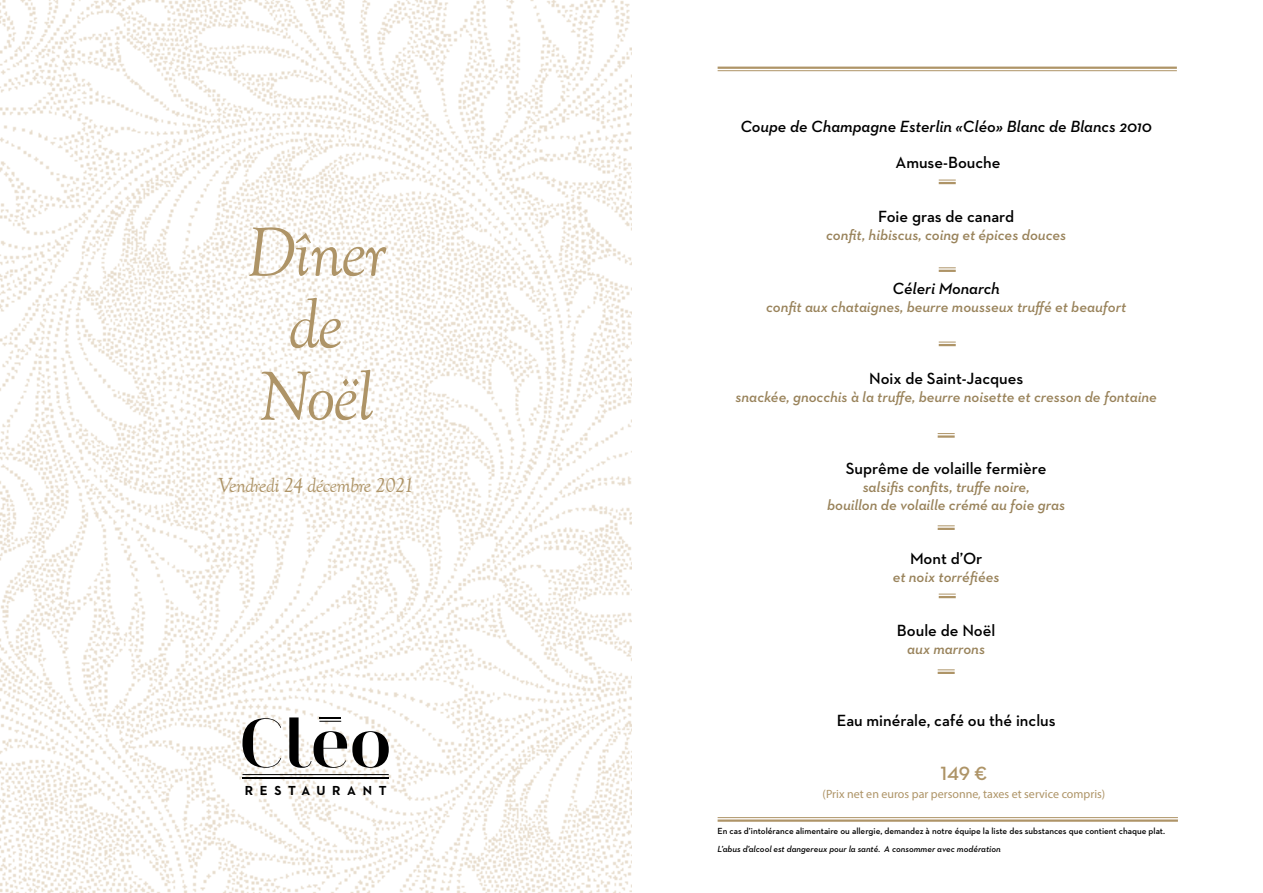
<style>
.page{position:relative;width:1263px;height:893px;background:#fff}
.page>*{position:absolute;margin:0;border:0;box-sizing:border-box;transform-origin:0 0}
.t1{font:italic 72px/72px "Goudy Old Style T";letter-spacing:-.025em;color:#ae9467;text-align:center}
.t2{font:italic 21px "Goudy Old Style T";letter-spacing:-.025em;color:#ae9467}
.t3{font:600 19.5px "Neutraface 2 Text";color:#ae9467}
.t4{font:600 16.5px "Neutraface 2 Text";color:#000}
.t5{font:italic 600 16.5px "Neutraface 2 Text";color:#000}
.t6{font:italic 600 15px/18px "Neutraface 2 Text";color:#99835b;text-align:center}
.t7{font:700 13.35px "Neutraface 2 Text";letter-spacing:.5em;color:#000}
.t8{font:12px "Myriad Pro";color:#ae9467}
.t9{font:600 9px "Neutraface 2 Text";color:#000}
.t10{font:italic 600 9px "Neutraface 2 Text";color:#000}
</style>
<div class="page">
<img style="left:0;top:0;width:631px;height:893px">
<svg style="left:242px;top:718px;width:39px;height:50px"></svg>
<hr style="left:242px;top:777px;width:147px;height:1px;background:#000">
<svg style="left:289px;top:717px;width:100px;height:51px"></svg>
<hr style="left:242px;top:774px;width:147px;height:1px;background:#000">
<hr style="left:718px;top:817px;width:460px;height:1px;background:#ae9467">
<hr style="left:718px;top:819px;width:460px;height:3px;background:#ae9467">
<hr style="left:718px;top:67px;width:459px;height:2px;background:#ae9467">
<hr style="left:718px;top:70px;width:459px;height:1px;background:#ae9467">
<svg style="left:939px;top:180px;width:17px;height:4px"></svg>
<svg style="left:939px;top:267px;width:17px;height:5px"></svg>
<svg style="left:939px;top:342px;width:17px;height:4px"></svg>
<svg style="left:938px;top:433px;width:17px;height:1px"></svg>
<hr style="left:938px;top:435px;width:17px;height:3px;background:#ae9467">
<svg style="left:938px;top:525px;width:17px;height:5px"></svg>
<svg style="left:939px;top:594px;width:17px;height:4px"></svg>
<svg style="left:938px;top:669px;width:17px;height:5px"></svg>
<h1 class="t1" style="left:246px;top:218px;width:141px">Dîner de<br>Noël</h1>
<h2 class="t2" style="left:218px;top:473px;width:198px">Vendredi 24 décembre 2021</h2>
<p class="t7" style="left:245px;top:782px;width:143px">RESTAURANT</p>
<p class="t5" style="left:740px;top:116px;width:413px">Coupe de Champagne Esterlin «Cléo» Blanc de Blancs 2010</p>
<p class="t4" style="left:895px;top:152px;width:107px">Amuse-Bouche</p>
<p class="t4" style="left:878px;top:206px;width:138px">Foie gras de canard</p>
<p class="t6" style="left:826px;top:225px;width:242px">confit, hibiscus, coing et épices douces</p>
<p class="t5" style="left:892px;top:278px;width:109px">Céleri Monarch</p>
<p class="t6" style="left:766px;top:297px;width:362px">confit aux chataignes, beurre mousseux truffé et beaufort</p>
<p class="t4" style="left:869px;top:368px;width:156px">Noix de Saint-Jacques</p>
<p class="t6" style="left:735px;top:387px;width:423px">snackée, gnocchis à la truffe, beurre noisette et cresson de fontaine</p>
<p class="t4" style="left:846px;top:458px;width:202px">Suprême de volaille fermière</p>
<p class="t6" style="left:827px;top:477px;width:240px">salsifis confits, truffe noire,<br>bouillon de volaille crémé au foie gras</p>
<p class="t4" style="left:910px;top:548px;width:74px">Mont d’Or</p>
<p class="t6" style="left:893px;top:567px;width:108px">et noix torréfiées</p>
<p class="t4" style="left:897px;top:620px;width:100px">Boule de Noël</p>
<p class="t6" style="left:907px;top:639px;width:79px">aux marrons</p>
<p class="t4" style="left:837px;top:710px;width:220px">Eau minérale, café ou thé inclus</p>
<h3 class="t3" style="left:940px;top:761px;width:48px">149 €</h3>
<p class="t8" style="left:823px;top:786px;width:284px">(Prix net en euros par personne, taxes et service compris)</p>
<p class="t9" style="left:718px;top:825px;width:449px">En cas d’intolérance alimentaire ou allergie, demandez à notre équipe la liste des substances que contient chaque plat.</p>
<p class="t10" style="left:718px;top:843px;width:285px">L’abus d’alcool est dangereux pour la santé. A consommer avec modération</p>
</div>
